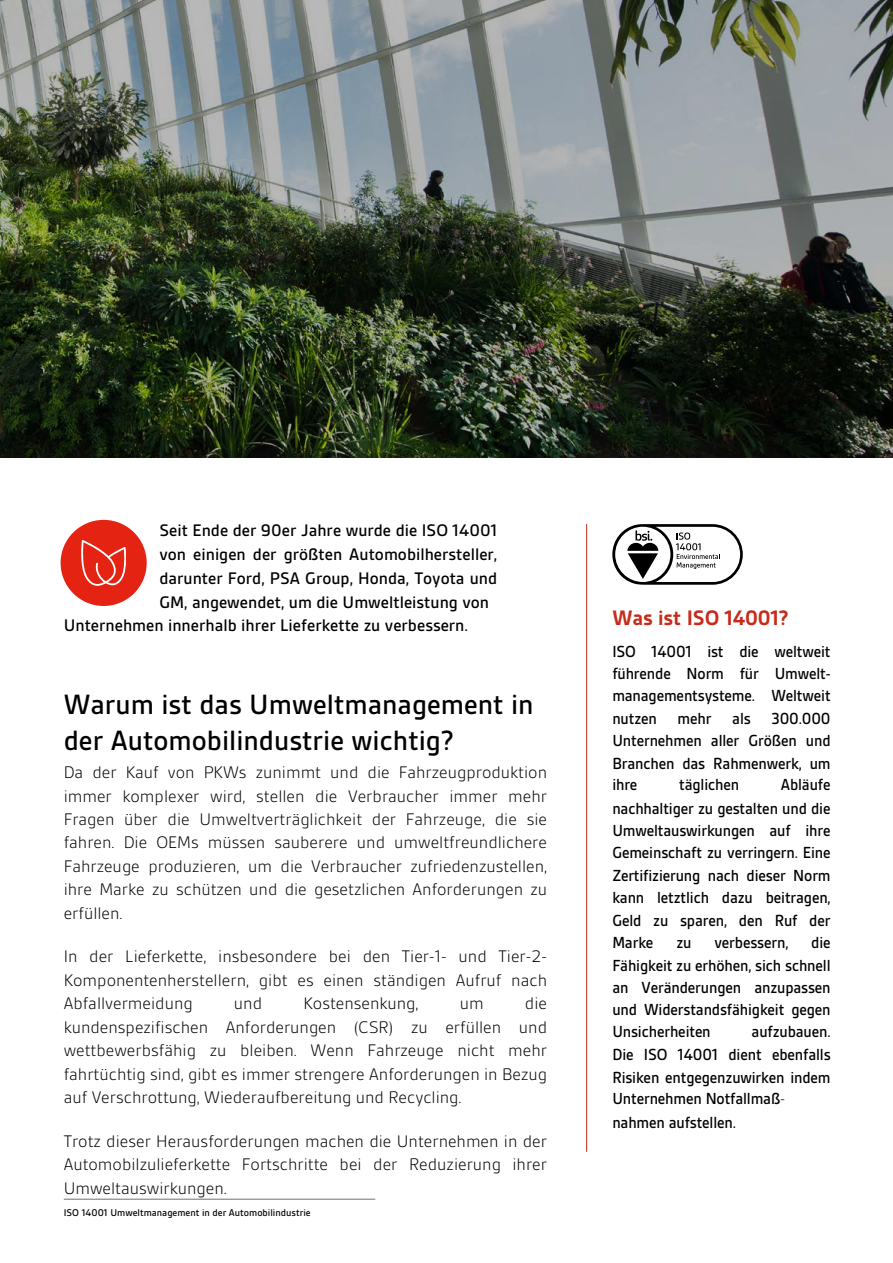
<style>
.page{position:relative;width:893px;height:1263px;background:#fff}
.page>*{position:absolute;margin:0;border:0;box-sizing:border-box;transform-origin:0 0}
.t1{font:500 30px/36px "BSI Gesta";color:#000}
.t2{font:700 22.5px "BSI Gesta";letter-spacing:-.005em;color:#c72b1c}
.t3{font:300 18px/23.4px "BSI Gesta";color:#000;text-align:justify}
.t4{font:500 18px "BSI Gesta";color:#000}
.t5{font:500 17.25px/22.5px "BSI Gesta";letter-spacing:-.01em;color:#000;text-align:justify;scale:.95 1}
.t6{font:500 10.5px "BSI Gesta";color:#000}
.s1{font-weight:300}
</style>
<div class="page">
<svg style="left:612px;top:524px;width:131px;height:61px"></svg>
<hr style="left:586px;top:524px;width:1px;height:628px;background:#c62a1b">
<div style="left:61px;top:520px;width:86px;height:86px;background:#e42313;border-radius:50%"></div>
<svg style="left:81px;top:540px;width:45px;height:46px"></svg>
<hr style="left:64px;top:1199px;width:311px;height:1px;background:#706f6f">
<img style="left:0;top:0;width:893px;height:458px">
<p class="t4" style="left:159px;top:521px;width:339px">Seit Ende der 90er Jahre wurde die ISO 14001</p>
<p class="t4" style="left:159px;top:545px;width:339px">von einigen der größten Automobilhersteller,</p>
<p class="t4" style="left:159px;top:569px;width:339px">darunter Ford, PSA Group, Honda, Toyota und</p>
<p class="t4" style="left:159px;top:593px;width:331px">GM, angewendet, um die Umweltleistung von</p>
<p class="t4" style="left:64px;top:616px;width:406px">Unternehmen innerhalb ihrer Lieferkette zu verbessern.</p>
<h1 class="t1" style="left:64px;top:686px;width:471px">Warum ist das Umweltmanagement in der Automobilindustrie wichtig?</h1>
<p class="t3" style="left:64px;top:761px;width:485px">Da der Kauf von PKWs zunimmt und die Fahrzeugproduktion immer komplexer wird, stellen die Verbraucher immer mehr Fragen über die Umweltverträglichkeit der Fahrzeuge, die sie fahren. Die OEMs müssen sauberere und umweltfreundlichere Fahrzeuge produzieren, um die Verbraucher zufriedenzustellen, ihre Marke zu schützen und die gesetzlichen Anforderungen zu erfüllen.</p>
<p class="t3" style="left:64px;top:945px;width:485px">In der Lieferkette, insbesondere bei den Tier-1- und Tier-2- Komponentenherstellern, gibt es einen ständigen Aufruf nach Abfallvermeidung</p>
<p class="t3" style="left:64px;top:992px;width:485px;text-indent:461px">die kundenspezifischen Anforderungen (CSR) zu erfüllen und wettbewerbsfähig zu bleiben. Wenn Fahrzeuge nicht mehr fahrtüchtig sind, gibt es immer strengere Anforderungen in Bezug auf Verschrottung, Wiederaufbereitung und Recycling.</p>
<p class="t3" style="left:64px;top:1129px;width:485px">Trotz dieser Herausforderungen machen die Unternehmen in der Automobilzulieferkette Fortschritte bei der Reduzierung ihrer Umweltauswirkungen.</p>
<p class="t3" style="left:234px;top:992px;width:30px">und</p>
<p class="t3" style="left:303px;top:992px;width:117px">Kostensenkung,</p>
<p class="t3" style="left:460px;top:992px;width:25px">um</p>
<p class="t6" style="left:64px;top:1207px;width:248px">ISO 14001 Umweltmanagement in der Automobilindustrie</p>
<p class="t2" style="left:612px;top:606px;width:178px">Was ist ISO 14001?</p>
<p class="t5" style="left:612px;top:640px;width:231px">ISO 14001 ist die weltweit führende Norm für Umwelt&shy;managementsysteme. Weltweit nutzen mehr als 300.000<br>Unternehmen aller Größen und Branchen das Rahmenwerk, um ihre</p>
<p class="t5" style="left:612px;top:773px;width:231px;text-indent:169px">Abläufe nachhaltiger zu gestalten und die Umweltauswirkungen auf ihre Gemeinschaft zu verringern. Eine Zertifizierung nach dieser Norm kann letztlich dazu beitragen, Geld zu sparen, den Ruf der Marke</p>
<p class="t5" style="left:679px;top:773px;width:65px">täglichen</p>
<p class="t5" style="left:612px;top:931px;width:231px;text-indent:199px">die Fähigkeit zu erhöhen, sich schnell an Veränderungen anzupassen und Widerstandsfähigkeit gegen Unsicherheiten</p>
<p class="t5" style="left:676px;top:931px;width:17px">zu</p>
<p class="t5" style="left:714px;top:931px;width:79px">verbessern,</p>
<p class="t5" style="left:612px;top:1020px;width:231px;text-indent:139px">aufzubauen.<br>Die ISO 14001 dient ebenfalls Risiken entgegenzuwirken indem Unternehmen Notfallmaß<span class="s1">-</span></p>
<p class="t5" style="left:612px;top:1111px;width:132px">nahmen aufstellen.</p>
</div>
